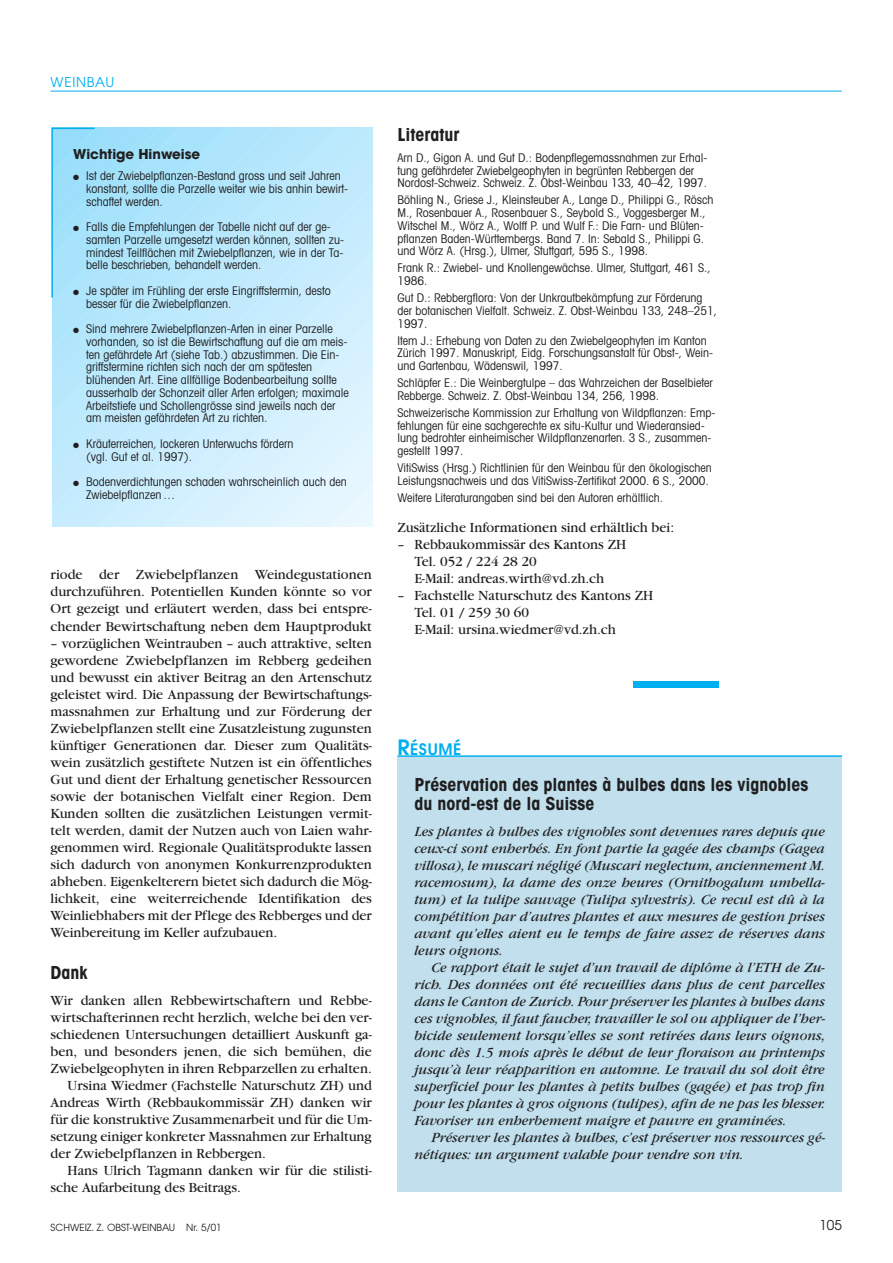
<style>
.page{position:relative;width:893px;height:1263px;background:#fff}
.page>*{position:absolute;margin:0;border:0;box-sizing:border-box;transform-origin:0 0}
.t1{font:700 condensed 18px/19.2px "Avant Garde";color:#201f20}
.t2{font:600 15.75px "Avant Garde";letter-spacing:.035em;color:#00aff0}
.t3{font:14.7px/17px "Garamond";color:#201f20;text-align:justify}
.t4{font:italic 14.7px/17px "Garamond";color:#201f20;text-align:justify}
.t5{font:700 13.5px "Avant Garde";color:#201f20}
.t6{font:13.5px "Avant Garde";letter-spacing:.055em;color:#00aff0}
.t7{font:13.5px "Avant Garde";color:#201f20}
.t8{font:condensed 12px/12.8px "Avant Garde";color:#201f20}
.t9{font:9.75px "Avant Garde";color:#201f20}
.s1{font-size:21px}
</style>
<div class="page">
<hr style="left:51px;top:91px;width:790px;height:1px;background:#00aff0">
<svg style="left:52px;top:128px;width:320px;height:399px;background:#c1eafc"></svg>
<hr style="left:52px;top:128px;width:43px;height:1px;background:#00aff0">
<hr style="left:51px;top:128px;width:2px;height:170px;background:#00aff0">
<div style="left:397px;top:757px;width:444px;height:435px;background:#c1dfed"></div>
<hr style="left:397px;top:755px;width:444px;height:2px;background:#00aff0">
<div style="left:633px;top:681px;width:85px;height:7px;background:#00aff0"></div>
<p class="t6" style="left:51px;top:77px;width:65px">WEINBAU</p>
<p class="t5" style="left:73px;top:149px;width:128px">Wichtige Hinweise</p>
<p class="t8" style="left:86px;top:171px;width:263px;text-indent:-13px">● Ist der Zwiebelpflanzen-Bestand gross und seit Jahren konstant, sollte die Parzelle weiter wie bis anhin bewirt&shy;schaftet werden.</p>
<p class="t8" style="left:86px;top:222px;width:259px;text-indent:-13px">● Falls die Empfehlungen der Tabelle nicht auf der ge&shy;samten Parzelle umgesetzt werden können, sollten zu&shy;mindest Teilflächen mit Zwiebelpflanzen, wie in der Ta&shy;belle beschrieben, behandelt werden.</p>
<p class="t8" style="left:86px;top:285px;width:246px;text-indent:-13px">● Je später im Frühling der erste Eingriffstermin, desto besser für die Zwiebelpflanzen.</p>
<p class="t8" style="left:86px;top:324px;width:264px;text-indent:-13px">● Sind mehrere Zwiebelpflanzen-Arten in einer Parzelle vorhanden, so ist die Bewirtschaftung auf die am meis&shy;ten gefährdete Art (siehe Tab.) abzustimmen. Die Ein&shy;griffstermine richten sich nach der am spätesten blühenden Art. Eine allfällige Bodenbearbeitung sollte ausserhalb der Schonzeit aller Arten erfolgen; maximale Arbeitstiefe und Schollengrösse sind jeweils nach der am meisten gefährdeten Art zu richten.</p>
<p class="t8" style="left:86px;top:438px;width:209px;text-indent:-13px">● Kräuterreichen, lockeren Unterwuchs fördern (vgl. Gut et al. 1997).</p>
<p class="t8" style="left:86px;top:477px;width:262px;text-indent:-13px">● Bodenverdichtungen schaden wahrscheinlich auch den<br>Zwiebelpflanzen …</p>
<p class="t3" style="left:51px;top:568px;width:323px">riode der Zwiebelpflanzen Weindegustationen durchzuführen. Potentiellen Kunden könnte so vor Ort gezeigt und erläutert werden, dass bei entspre&shy;chender Bewirtschaftung neben dem Hauptprodukt</p>
<p class="t3" style="left:51px;top:636px;width:323px">– vorzüglichen Weintrauben – auch attraktive, selten gewordene Zwiebelpflanzen im Rebberg gedeihen und bewusst ein aktiver Beitrag an den Artenschutz geleistet wird. Die Anpassung der Bewirtschaftungs&shy;massnahmen zur Erhaltung und zur Förderung der Zwiebelpflanzen stellt eine Zusatzleistung zugunsten künftiger Generationen dar. Dieser zum Qualitäts&shy;wein zusätzlich gestiftete Nutzen ist ein öffentliches Gut und dient der Erhaltung genetischer Ressourcen sowie der botanischen Vielfalt einer Region. Dem Kunden sollten die zusätzlichen Leistungen vermit&shy;telt werden, damit der Nutzen auch von Laien wahr&shy;genommen wird. Regionale Qualitätsprodukte lassen sich dadurch von anonymen Konkurrenzprodukten abheben. Eigenkelterern bietet sich dadurch die Mög&shy;lichkeit, eine weiterreichende Identifikation des Weinliebhabers mit der Pflege des Rebberges und der Weinbereitung im Keller aufzubauen.</p>
<h1 class="t1" style="left:51px;top:965px;width:38px">Dank</h1>
<p class="t3" style="left:51px;top:993px;width:323px">Wir danken allen Rebbewirtschaftern und Rebbe-</p>
<p class="t3" style="left:51px;top:1010px;width:323px">wirtschafterinnen recht herzlich, welche bei den ver-</p>
<p class="t3" style="left:51px;top:1027px;width:323px">schiedenen Untersuchungen detailliert Auskunft ga-</p>
<p class="t3" style="left:51px;top:1044px;width:322px">ben, und besonders jenen, die sich bemühen, die</p>
<p class="t3" style="left:51px;top:1061px;width:323px">Zwiebelgeophyten in ihren Rebparzellen zu erhalten.</p>
<p class="t3" style="left:68px;top:1078px;width:306px">Ursina Wiedmer (Fachstelle Naturschutz ZH) und</p>
<p class="t3" style="left:51px;top:1095px;width:323px">Andreas Wirth (Rebbaukommissär ZH) danken wir</p>
<p class="t3" style="left:51px;top:1112px;width:323px">für die konstruktive Zusammenarbeit und für die Um-</p>
<p class="t3" style="left:51px;top:1129px;width:323px">setzung einiger konkreter Massnahmen zur Erhaltung</p>
<p class="t3" style="left:51px;top:1146px;width:217px">der Zwiebelpflanzen in Rebbergen.</p>
<p class="t3" style="left:68px;top:1163px;width:306px">Hans Ulrich Tagmann danken wir für die stilisti-</p>
<p class="t3" style="left:51px;top:1180px;width:192px">sche Aufarbeitung des Beitrags.</p>
<h1 class="t1" style="left:397px;top:126px;width:63px">Literatur</h1>
<p class="t8" style="left:397px;top:152px;width:311px">Arn D., Gigon A. und Gut D.: Bodenpflegemassnahmen zur Erhal&shy;tung gefährdeter Zwiebelgeophyten in begrünten Rebbergen der<br>Nordost-Schweiz. Schweiz. Z. Obst-Weinbau 133, 40–42, 1997.</p>
<p class="t8" style="left:397px;top:195px;width:317px">Böhling N., Griese J., Kleinsteuber A., Lange D., Philippi G., Rösch M., Rosenbauer A., Rosenbauer S., Seybold S., Voggesberger M., Witschel M., Wörz A., Wolff P. und Wulf F.: Die Farn- und Blüten&shy;pflanzen Baden-Württembergs. Band 7. In: Sebald S., Philippi G. und Wörz A. (Hrsg.), Ulmer, Stuttgart, 595 S., 1998.</p>
<p class="t8" style="left:397px;top:263px;width:315px">Frank R.: Zwiebel- und Knollengewächse. Ulmer, Stuttgart, 461 S.,<br>1986.</p>
<p class="t8" style="left:397px;top:293px;width:321px">Gut D.: Rebbergflora: Von der Unkrautbekämpfung zur Förderung der botanischen Vielfalt. Schweiz. Z. Obst-Weinbau 133, 248–251,<br>1997.</p>
<p class="t8" style="left:397px;top:335px;width:317px">Item J.: Erhebung von Daten zu den Zwiebelgeophyten im Kanton<br>Zürich 1997. Manuskript, Eidg. Forschungsanstalt für Obst-, Wein&shy;und Gartenbau, Wädenswil, 1997.</p>
<p class="t8" style="left:397px;top:378px;width:317px">Schläpfer E.: Die Weinbergtulpe – das Wahrzeichen der Baselbieter<br>Rebberge. Schweiz. Z. Obst-Weinbau 134, 256, 1998.</p>
<p class="t8" style="left:397px;top:407px;width:319px">Schweizerische Kommission zur Erhaltung von Wildpflanzen: Emp&shy;fehlungen für eine sachgerechte ex situ-Kultur und Wiederansied&shy;lung bedrohter einheimischer Wildpflanzenarten. 3 S., zusammen&shy;gestellt 1997.</p>
<p class="t8" style="left:397px;top:463px;width:316px">VitiSwiss (Hrsg.) Richtlinien für den Weinbau für den ökologischen<br>Leistungsnachweis und das VitiSwiss-Zertifikat 2000. 6 S., 2000.</p>
<p class="t8" style="left:397px;top:492px;width:267px">Weitere Literaturangaben sind bei den Autoren erhältlich.</p>
<p class="t3" style="left:397px;top:520px;width:278px">Zusätzliche Informationen sind erhältlich bei:</p>
<p class="t3" style="left:414px;top:537px;width:213px;text-align:left;text-indent:-17px">– Rebbaukommissär des Kantons ZH<br>Tel. 052 / 224 28 20<br>E-Mail: andreas.wirth@vd.zh.ch</p>
<p class="t3" style="left:414px;top:588px;width:240px;text-align:left;text-indent:-17px">– Fachstelle Naturschutz des Kantons ZH<br>Tel. 01 / 259 30 60<br>E-Mail: ursina.wiedmer@vd.zh.ch</p>
<h2 class="t2" style="left:397px;top:744px;width:65px"><span class="s1">R</span>ÉSUMÉ</h2>
<h1 class="t1" style="left:414px;top:776px;width:395px">Préservation des plantes à bulbes dans les vignobles du nord-est de la Suisse</h1>
<p class="t4" style="left:414px;top:824px;width:412px">Les plantes à bulbes des vignobles sont devenues rares depuis que ceux-ci sont enherbés. En font partie la gagée des champs (Gagea villosa), le muscari négligé (Muscari neglectum, anciennement M. racemosum), la dame des onze heures (Ornithogalum umbella&shy;tum) et la tulipe sauvage (Tulipa sylvestris). Ce recul est dû à la compétition par d’autres plantes et aux mesures de gestion prises avant qu’elles aient eu le temps de faire assez de réserves dans leurs oignons.</p>
<p class="t4" style="left:414px;top:960px;width:412px;text-indent:17px">Ce rapport était le sujet d’un travail de diplôme à l’ETH de Zu&shy;rich. Des données ont été recueillies dans plus de cent parcelles dans le Canton de Zurich. Pour préserver les plantes à bulbes dans ces vignobles, il faut faucher, travailler le sol ou appliquer de l’her&shy;bicide seulement lorsqu’elles se sont retirées dans leurs oignons, donc dès 1.5 mois après le début de leur floraison au printemps jusqu’à leur réapparition en automne. Le travail du sol doit être superficiel pour les plantes à petits bulbes (gagée) et pas trop fin pour les plantes à gros oignons (tulipes), afin de ne pas les blesser.<br>Favoriser un enherbement maigre et pauvre en graminées.</p>
<p class="t4" style="left:414px;top:1130px;width:412px;text-indent:17px">Préserver les plantes à bulbes, c’est préserver nos ressources gé&shy;nétiques: un argument valable pour vendre son vin.</p>
<p class="t9" style="left:51px;top:1223px;width:172px">SCHWEIZ. Z. OBST-WEINBAU Nr. 5/01</p>
<p class="t7" style="left:819px;top:1220px;width:24px">105</p>
</div>
